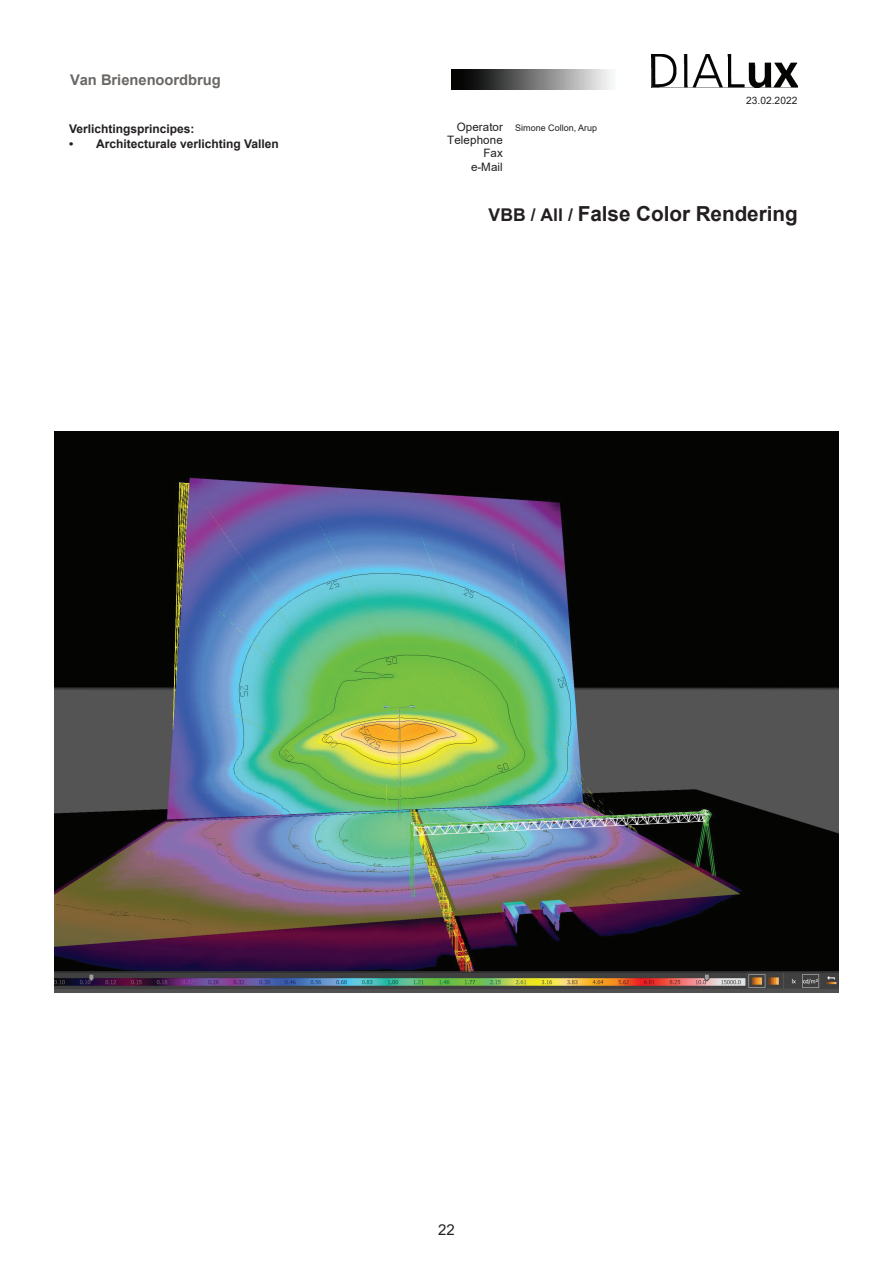
<style>
.page{position:relative;width:893px;height:1263px;background:#fff}
.page>*{position:absolute;margin:0;border:0;box-sizing:border-box;transform-origin:0 0}
.t1{font:700 20.7px "Arial";letter-spacing:-.005em;color:#231f20}
.t2{font:15px "Arial";color:#231f20}
.t3{font:700 14.7px "Arial";letter-spacing:-.005em;color:#6b6765}
.t4{font:700 12px "Arial";color:#231f20}
.t5{font:11.55px/13px "Arial";letter-spacing:.01em;color:#231f20;text-align:right}
.t6{font:10.2px "Arial";letter-spacing:.005em;color:#231f20}
.t7{font:9px "Arial";color:#231f20}
.s1{font-size:17.55px}
</style>
<div class="page">
<img style="left:451px;top:69px;width:161px;height:20px">
<img style="left:652px;top:54px;width:145px;height:33px">
<img style="left:54px;top:432px;width:785px;height:561px">
<p class="t3" style="left:70px;top:69px;width:152px">Van Brienenoordbrug</p>
<p class="t4" style="left:69px;top:121px;width:127px">Verlichtingsprincipes:</p>
<p class="t4" style="left:69px;top:135px;width:211px">• Architecturale verlichting Vallen</p>
<p class="t6" style="left:746px;top:93px;width:53px">23.02.2022</p>
<p class="t5" style="left:447px;top:121px;width:57px">Operator<br>Telephone<br>Fax<br>e-Mail</p>
<h1 class="t1" style="left:489px;top:199px;width:311px"><span class="s1">VBB / All /</span> False Color Rendering</h1>
<p class="t7" style="left:515px;top:122px;width:84px">Simone Collon, Arup</p>
<p class="t2" style="left:438px;top:1219px;width:18px">22</p>
</div>
